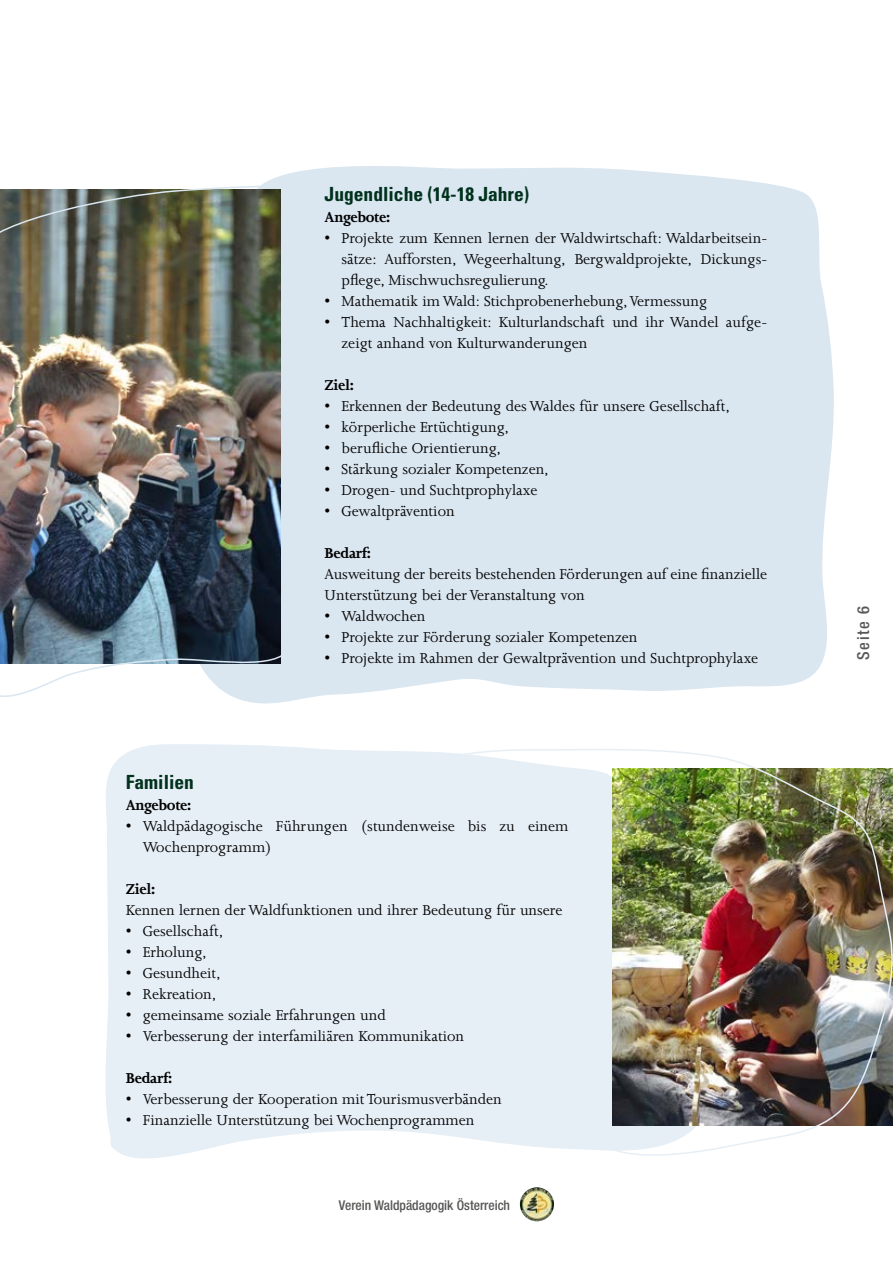
<style>
.page{position:relative;width:893px;height:1263px;background:#fff}
.page>*{position:absolute;margin:0;border:0;box-sizing:border-box;transform-origin:0 0}
.t1{font:700 condensed 19.5px "Univers LT Std";color:#00311c}
.t2{font:16.5px/21px "Joanna MT Std";color:#000}
.t3{font:700 16.5px "Joanna MT Std";letter-spacing:-.025em;color:#000}
.t4{font:500 condensed 16.5px "Helvetica Neue LT Std";letter-spacing:.1em;color:#575756}
.t5{font:500 condensed 13.5px "Helvetica Neue LT Std";color:#575756}
</style>
<div class="page">
<div style="left:105px;top:744px;width:306px;height:415px;background:#e6eef6"></div>
<div style="left:263px;top:166px;width:571px;height:531px;background:#dae6f0"></div>
<img style="left:0;top:184px;width:312px;height:520px">
<img style="left:411px;top:749px;width:482px;height:407px">
<img style="left:520px;top:1187px;width:34px;height:34px;border-radius:17px">
<p class="t1" style="left:325px;top:182px;width:206px">Jugendliche (14-18 Jahre)</p>
<p class="t3" style="left:325px;top:208px;width:67px">Angebote:</p>
<p class="t2" style="left:342px;top:228px;width:427px;text-align:justify;text-indent:-17px">• Projekte zum Kennen lernen der Waldwirtschaft: Waldarbeitsein&shy;sätze: Aufforsten, Wegeerhaltung, Bergwaldprojekte, Dickungs&shy;pflege, Mischwuchsregulierung.</p>
<p class="t2" style="left:325px;top:291px;width:384px">• Mathematik im Wald: Stichprobenerhebung, Vermessung</p>
<p class="t2" style="left:342px;top:312px;width:427px;text-indent:-17px">• Thema Nachhaltigkeit: Kulturlandschaft und ihr Wandel aufge&shy;zeigt anhand von Kulturwanderungen</p>
<p class="t3" style="left:325px;top:376px;width:31px">Ziel:</p>
<p class="t2" style="left:325px;top:396px;width:407px">• Erkennen der Bedeutung des Waldes für unsere Gesellschaft,</p>
<p class="t2" style="left:325px;top:417px;width:186px">• körperliche Ertüchtigung,</p>
<p class="t2" style="left:325px;top:438px;width:178px">• berufliche Orientierung,</p>
<p class="t2" style="left:325px;top:459px;width:226px">• Stärkung sozialer Kompetenzen,</p>
<p class="t2" style="left:325px;top:480px;width:214px">• Drogen- und Suchtprophylaxe</p>
<p class="t2" style="left:325px;top:501px;width:132px">• Gewaltprävention</p>
<p class="t3" style="left:325px;top:544px;width:48px">Bedarf:</p>
<p class="t2" style="left:325px;top:564px;width:444px">Ausweitung der bereits bestehenden Förderungen auf eine finanzielle<br>Unterstützung bei der Veranstaltung von</p>
<p class="t2" style="left:325px;top:606px;width:102px">• Waldwochen</p>
<p class="t2" style="left:325px;top:627px;width:314px">• Projekte zur Förderung sozialer Kompetenzen</p>
<p class="t2" style="left:325px;top:648px;width:435px">• Projekte im Rahmen der Gewaltprävention und Suchtprophylaxe</p>
<p class="t1" style="left:126px;top:770px;width:70px">Familien</p>
<p class="t3" style="left:126px;top:796px;width:67px">Angebote:</p>
<p class="t2" style="left:143px;top:816px;width:427px;text-indent:-17px">• Waldpädagogische Führungen (stundenweise bis zu einem<br>Wochenprogramm)</p>
<p class="t3" style="left:126px;top:880px;width:31px">Ziel:</p>
<p class="t2" style="left:126px;top:900px;width:438px">Kennen lernen der Waldfunktionen und ihrer Bedeutung für unsere</p>
<p class="t2" style="left:126px;top:921px;width:99px">• Gesellschaft,</p>
<p class="t2" style="left:126px;top:942px;width:83px">• Erholung,</p>
<p class="t2" style="left:126px;top:963px;width:97px">• Gesundheit,</p>
<p class="t2" style="left:126px;top:984px;width:92px">• Rekreation,</p>
<p class="t2" style="left:126px;top:1005px;width:261px">• gemeinsame soziale Erfahrungen und</p>
<p class="t2" style="left:126px;top:1026px;width:340px">• Verbesserung der interfamiliären Kommunikation</p>
<p class="t3" style="left:126px;top:1069px;width:48px">Bedarf:</p>
<p class="t2" style="left:126px;top:1089px;width:378px">• Verbesserung der Kooperation mit Tourismusverbänden</p>
<p class="t2" style="left:126px;top:1110px;width:350px">• Finanzielle Unterstützung bei Wochenprogrammen</p>
<p class="t5" style="left:339px;top:1197px;width:173px">Verein Waldpädagogik Österreich</p>
<p class="t4" style="left:853px;top:660px;width:55px;rotate:-90deg">Seite 6</p>
</div>
